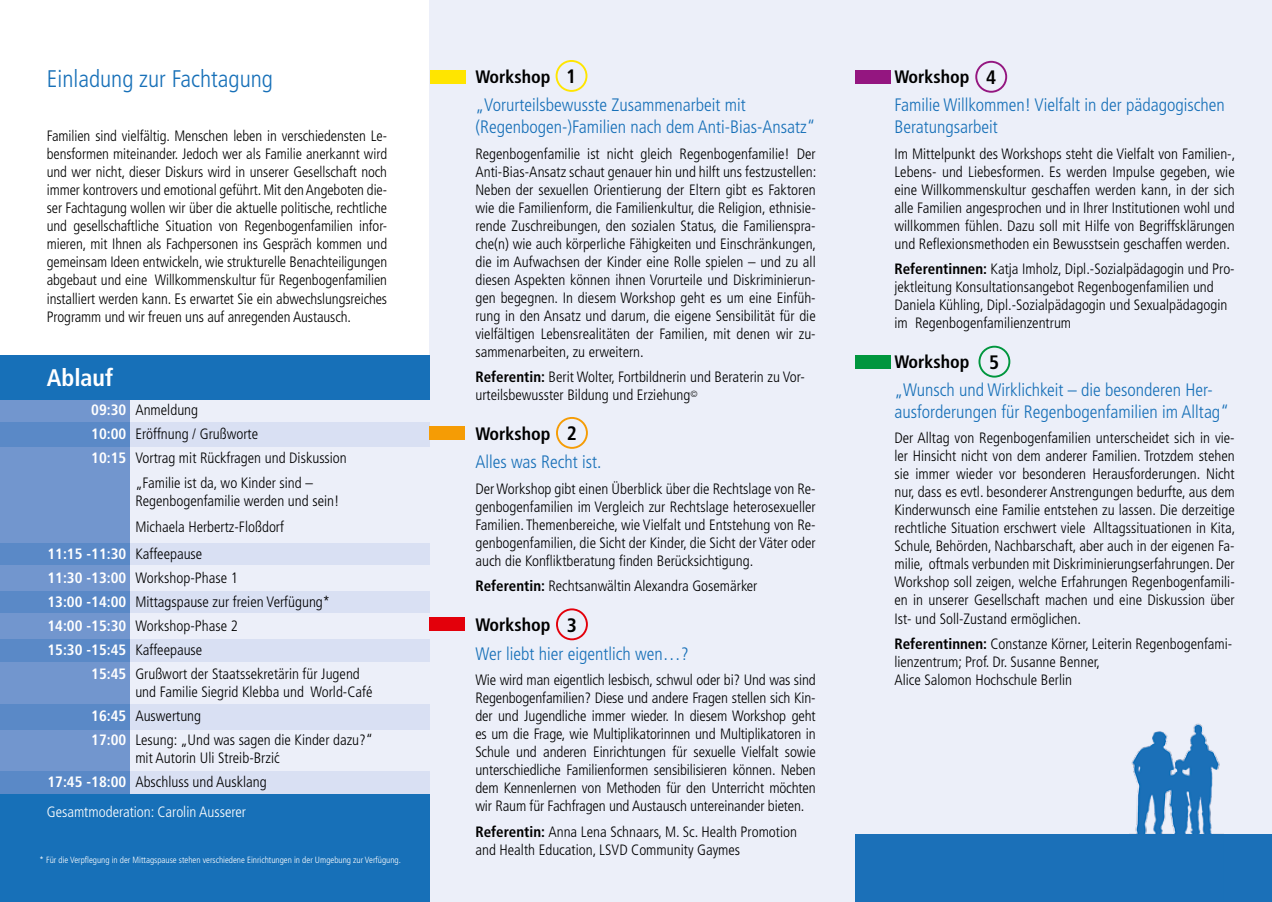
<style>
.page{position:relative;width:1272px;height:902px;background:#fff}
.page>*{position:absolute;margin:0;border:0;box-sizing:border-box;transform-origin:0 0}
.t1{font:300 condensed 24px "Frutiger LT Std";color:#1770b8}
.t2{font:700 condensed 24px "Frutiger LT Std";color:#fff}
.t3{font:700 condensed 19.5px "Frutiger LT Std";color:#000}
.t4{font:300 condensed 18px/21.6px "Frutiger LT Std";color:#1770b8}
.t5{font:700 condensed 18px "Frutiger LT Std";color:#000}
.t6{font:300 condensed 15px/18px "Frutiger LT Std";color:#000}
.t7{font:300 condensed 15px "Frutiger LT Std";color:#fff}
.t8{font:300 condensed 9px "Frutiger LT Std";color:#fff}
.s1{font-weight:700;color:#fff}
.s2{font-weight:700}
</style>
<div class="page">
<div style="left:429px;top:0;width:842px;height:901px;background:#eceff9"></div>
<div style="left:0;top:793px;width:429px;height:108px;background:#1770b8"></div>
<div style="left:0;top:355px;width:429px;height:59px;background:#1770b8"></div>
<div style="left:0;top:400px;width:133px;height:22px;background:#7296ce"></div>
<div style="left:0;top:447px;width:133px;height:96px;background:#7296ce"></div>
<div style="left:0;top:543px;width:133px;height:22px;background:#5a89c7"></div>
<div style="left:0;top:590px;width:133px;height:23px;background:#5a89c7"></div>
<div style="left:0;top:638px;width:133px;height:23px;background:#5a89c7"></div>
<div style="left:0;top:729px;width:133px;height:49px;background:#7296ce"></div>
<div style="left:0;top:770px;width:133px;height:23px;background:#5a89c7"></div>
<div style="left:0;top:422px;width:133px;height:25px;background:#5a89c7"></div>
<div style="left:0;top:565px;width:133px;height:25px;background:#7296ce"></div>
<div style="left:0;top:613px;width:133px;height:25px;background:#7296ce"></div>
<div style="left:0;top:661px;width:133px;height:49px;background:#7296ce"></div>
<div style="left:0;top:704px;width:133px;height:25px;background:#5a89c7"></div>
<div style="left:131px;top:400px;width:298px;height:22px;background:#eceff9"></div>
<div style="left:131px;top:447px;width:298px;height:96px;background:#eceff9"></div>
<div style="left:131px;top:543px;width:298px;height:22px;background:#d9e0f3"></div>
<div style="left:131px;top:590px;width:298px;height:23px;background:#d9e0f3"></div>
<div style="left:131px;top:638px;width:298px;height:23px;background:#d9e0f3"></div>
<div style="left:131px;top:729px;width:298px;height:49px;background:#eceff9"></div>
<div style="left:131px;top:770px;width:298px;height:23px;background:#d9e0f3"></div>
<div style="left:131px;top:422px;width:298px;height:25px;background:#d9e0f3"></div>
<div style="left:131px;top:565px;width:298px;height:25px;background:#eceff9"></div>
<div style="left:131px;top:613px;width:298px;height:25px;background:#eceff9"></div>
<div style="left:131px;top:661px;width:298px;height:49px;background:#eceff9"></div>
<div style="left:131px;top:704px;width:298px;height:25px;background:#d9e0f3"></div>
<div style="left:555px;top:60px;width:32px;height:32px;border:2px solid #ffe500;border-radius:50%"></div>
<div style="left:556px;top:417px;width:32px;height:32px;border:2px solid #f59c05;border-radius:50%"></div>
<div style="left:556px;top:608px;width:32px;height:32px;border:2px solid #e3000b;border-radius:50%"></div>
<div style="left:975px;top:61px;width:32px;height:32px;border:2px solid #941680;border-radius:50%"></div>
<div style="left:978px;top:346px;width:32px;height:31px;border:2px solid #00963e;border-radius:50%"></div>
<img style="left:1129px;top:723px;width:94px;height:111px">
<div style="left:855px;top:834px;width:416px;height:67px;background:#1b70b8"></div>
<div style="left:430px;top:70px;width:35px;height:13px;background:#ffe500"></div>
<div style="left:855px;top:70px;width:35px;height:13px;background:#941680"></div>
<div style="left:855px;top:355px;width:35px;height:13px;background:#00963e"></div>
<div style="left:429px;top:426px;width:36px;height:13px;background:#f59c05"></div>
<div style="left:429px;top:617px;width:36px;height:13px;background:#e3000b"></div>
<h1 class="t1" style="left:47px;top:65px;width:228px">Einladung zur Fachtagung</h1>
<p class="t6" style="left:47px;top:127px;width:342px;text-align:justify">Familien sind vielfältig. Menschen leben in verschiedensten Le&shy;bensformen miteinander. Jedoch wer als Familie anerkannt wird und wer nicht, dieser Diskurs wird in unserer Gesellschaft noch immer kontrovers und emotional geführt. Mit den Angeboten die&shy;ser Fachtagung wollen wir über die aktuelle politische, rechtliche und gesellschaftliche Situation von Regenbogenfamilien infor&shy;mieren, mit Ihnen als Fachpersonen ins Gespräch kommen und gemeinsam Ideen entwickeln, wie strukturelle Benachteiligungen abgebaut und eine Willkommenskultur für Regenbogenfamilien installiert werden kann. Es erwartet Sie ein abwechslungsreiches Programm und wir freuen uns auf anregenden Austausch.</p>
<h1 class="t2" style="left:47px;top:364px;width:68px">Ablauf</h1>
<p class="t6" style="left:91px;top:398px;width:257px;line-height:24px"><span class="s1">09:30</span> Anmeldung<br><span class="s1">10:00</span> Eröffnung / Grußworte<br><span class="s1">10:15</span> Vortrag mit Rückfragen und Diskussion</p>
<p class="t6" style="left:135px;top:474px;width:205px">„Familie ist da, wo Kinder sind –<br>Regenbogenfamilie werden und sein!</p>
<p class="t6" style="left:47px;top:513px;width:238px;line-height:27px;text-indent:88px">Michaela Herbertz-Floßdorf<br><span class="s1">11:15 -11:30</span> Kaffeepause</p>
<p class="t6" style="left:47px;top:566px;width:284px;line-height:24px"><span class="s1">11:30 -13:00</span> Workshop-Phase 1<br><span class="s1">13:00 -14:00</span> Mittagspause zur freien Verfügung* <span class="s1">14:00 -15:30</span> Workshop-Phase 2<br><span class="s1">15:30 -15:45</span> Kaffeepause</p>
<p class="t6" style="left:135px;top:665px;width:238px;text-indent:-44px"><span class="s1">15:45</span> Grußwort der Staatssekretärin für Jugend und Familie Siegrid Klebba und World-Café</p>
<p class="t6" style="left:91px;top:704px;width:283px;line-height:24px"><span class="s1">16:45</span> Auswertung<br><span class="s1">17:00</span> Lesung: „Und was sagen die Kinder dazu?“</p>
<p class="t6" style="left:47px;top:746px;width:234px;line-height:24px;text-indent:88px">mit Autorin Uli Streib-Brzic<br><span class="s1">17:45 -18:00</span> Abschluss und Ausklang</p>
<p class="t7" style="left:47px;top:803px;width:201px">Gesamtmoderation: Carolin Ausserer</p>
<p class="t6" style="left:276px;top:748px;width:4px">´</p>
<p class="t8" style="left:40px;top:854px;width:363px">* Für die Verpflegung in der Mittagspause stehen verschiedene Einrichtungen in der Umgebung zur Verfügung.</p>
<p class="t5" style="left:475px;top:66px;width:77px">Workshop</p>
<p class="t4" style="left:475px;top:95px;width:341px">„Vorurteilsbewusste Zusammenarbeit mit (Regenbogen-)Familien nach dem Anti-Bias-Ansatz“</p>
<p class="t6" style="left:475px;top:144px;width:342px;text-align:justify">Regenbogenfamilie ist nicht gleich Regenbogenfamilie! Der Anti-Bias-Ansatz schaut genauer hin und hilft uns festzustellen:<br>Neben der sexuellen Orientierung der Eltern gibt es Faktoren wie die Familienform, die Familienkultur, die Religion, ethnisie&shy;rende Zuschreibungen, den sozialen Status, die Familienspra&shy;che(n) wie auch körperliche Fähigkeiten und Einschränkungen, die im Aufwachsen der Kinder eine Rolle spielen – und zu all diesen Aspekten können ihnen Vorurteile und Diskriminierun&shy;gen begegnen. In diesem Workshop geht es um eine Einfüh&shy;rung in den Ansatz und darum, die eigene Sensibilität für die vielfältigen Lebensrealitäten der Familien, mit denen wir zu&shy;sammenarbeiten, zu erweitern.</p>
<p class="t6" style="left:475px;top:368px;width:331px"><span class="s2">Referentin:</span> Berit Wolter, Fortbildnerin und Beraterin zu Vor&shy;urteilsbewusster Bildung und Erziehung<sup>©</sup></p>
<p class="t5" style="left:475px;top:423px;width:77px">Workshop</p>
<p class="t4" style="left:475px;top:451px;width:127px">Alles was Recht ist.</p>
<p class="t6" style="left:475px;top:480px;width:342px;text-align:justify">Der Workshop gibt einen Überblick über die Rechtslage von Re&shy;genbogenfamilien im Vergleich zur Rechtslage heterosexueller Familien. Themenbereiche, wie Vielfalt und Entstehung von Re&shy;genbogenfamilien, die Sicht der Kinder, die Sicht der Väter oder auch die Konfliktberatung finden Berücksichtigung.</p>
<p class="t6" style="left:475px;top:577px;width:283px"><span class="s2">Referentin:</span> Rechtsanwältin Alexandra Gosemärker</p>
<p class="t5" style="left:475px;top:614px;width:77px">Workshop</p>
<p class="t4" style="left:475px;top:642px;width:215px">Wer liebt hier eigentlich wen…?</p>
<p class="t6" style="left:475px;top:671px;width:342px;text-align:justify">Wie wird man eigentlich lesbisch, schwul oder bi? Und was sind Regenbogenfamilien? Diese und andere Fragen stellen sich Kin&shy;der und Jugendliche immer wieder. In diesem Workshop geht es um die Frage, wie Multiplikatorinnen und Multiplikatoren in Schule und anderen Einrichtungen für sexuelle Vielfalt sowie unterschiedliche Familienformen sensibilisieren können. Neben dem Kennenlernen von Methoden für den Unterricht möchten wir Raum für Fachfragen und Austausch untereinander bieten.</p>
<p class="t6" style="left:475px;top:822px;width:323px"><span class="s2">Referentin:</span> Anna Lena Schnaars, M. Sc. Health Promotion and Health Education, LSVD Community Gaymes</p>
<h2 class="t3" style="left:566px;top:65px;width:12px">1</h2>
<h2 class="t3" style="left:566px;top:422px;width:12px">2</h2>
<h2 class="t3" style="left:566px;top:613px;width:12px">3</h2>
<p class="t5" style="left:894px;top:66px;width:77px">Workshop</p>
<p class="t4" style="left:894px;top:95px;width:332px">Familie Willkommen! Vielfalt in der pädagogischen<br>Beratungsarbeit</p>
<p class="t6" style="left:894px;top:144px;width:342px;text-align:justify">Im Mittelpunkt des Workshops steht die Vielfalt von Familien-, Lebens- und Liebesformen. Es werden Impulse gegeben, wie eine Willkommenskultur geschaffen werden kann, in der sich alle Familien angesprochen und in Ihrer Institutionen wohl und willkommen fühlen. Dazu soll mit Hilfe von Begriffsklärungen und Reflexionsmethoden ein Bewusstsein geschaffen werden.</p>
<p class="t6" style="left:894px;top:260px;width:342px"><span class="s2">Referentinnen:</span> Katja Imholz, Dipl.-Sozialpädagogin und Pro&shy;jektleitung Konsultationsangebot Regenbogenfamilien und Daniela Kühling, Dipl.-Sozialpädagogin und Sexualpädagogin im Regenbogenfamilienzentrum</p>
<p class="t5" style="left:894px;top:351px;width:77px">Workshop</p>
<p class="t4" style="left:894px;top:379px;width:336px">„Wunsch und Wirklichkeit – die besonderen Her&shy;ausforderungen für Regenbogenfamilien im Alltag“</p>
<p class="t6" style="left:894px;top:429px;width:342px;text-align:justify">Der Alltag von Regenbogenfamilien unterscheidet sich in vie&shy;ler Hinsicht nicht von dem anderer Familien. Trotzdem stehen sie immer wieder vor besonderen Herausforderungen. Nicht nur, dass es evtl. besonderer Anstrengungen bedurfte, aus dem Kinderwunsch eine Familie entstehen zu lassen. Die derzeitige rechtliche Situation erschwert viele Alltagssituationen in Kita, Schule, Behörden, Nachbarschaft, aber auch in der eigenen Fa&shy;milie, oftmals verbunden mit Diskriminierungserfahrungen. Der Workshop soll zeigen, welche Erfahrungen Regenbogenfamili&shy;en in unserer Gesellschaft machen und eine Diskussion über Ist- und Soll-Zustand ermöglichen.</p>
<p class="t6" style="left:894px;top:635px;width:339px"><span class="s2">Referentinnen:</span> Constanze Körner, Leiterin Regenbogenfami&shy;lienzentrum; Prof. Dr. Susanne Benner,<br>Alice Salomon Hochschule Berlin</p>
<h2 class="t3" style="left:985px;top:66px;width:12px">4</h2>
<h2 class="t3" style="left:989px;top:350px;width:12px">5</h2>
</div>
